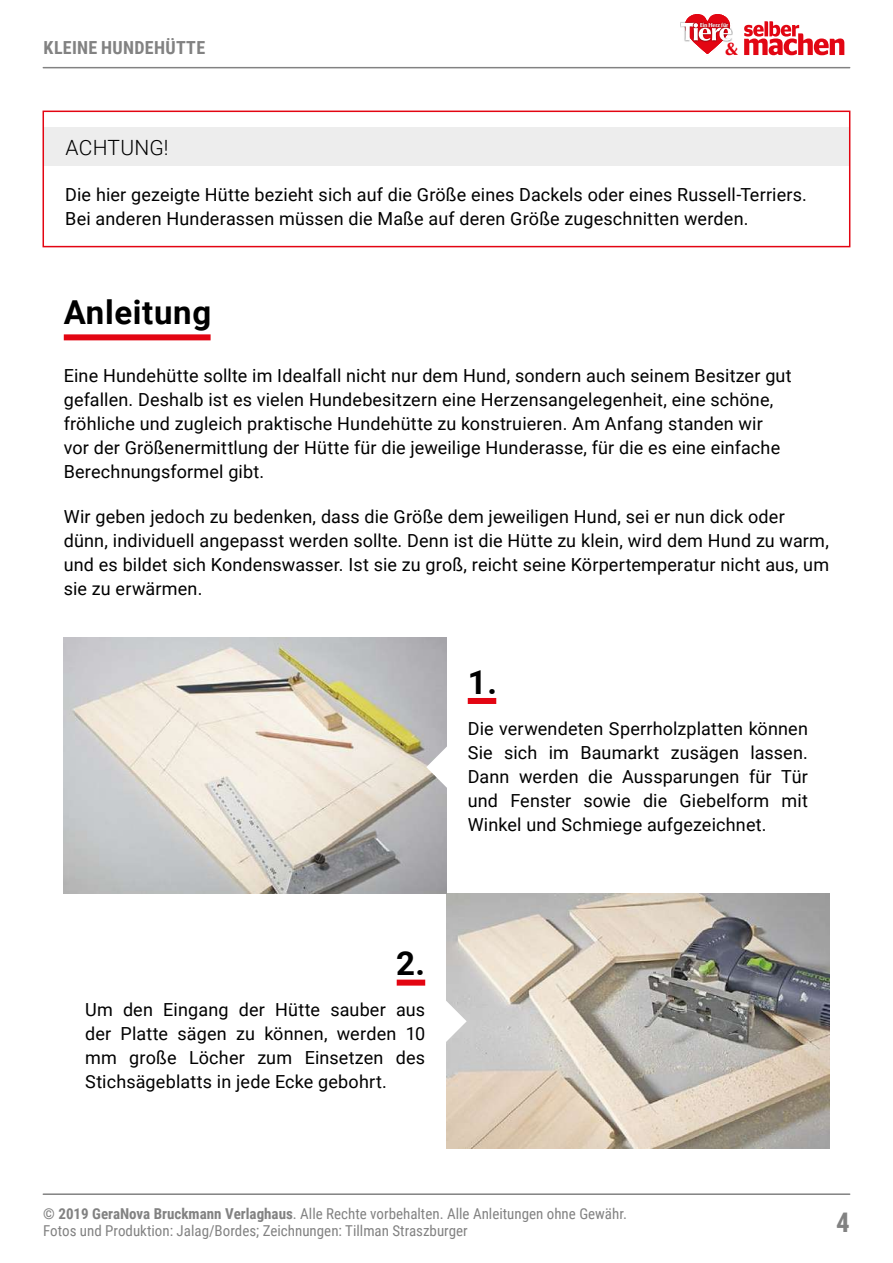
<style>
.page{position:relative;width:893px;height:1263px;background:#fff}
.page>*{position:absolute;margin:0;border:0;box-sizing:border-box;transform-origin:0 0}
.t1{font:700 33px "Roboto";letter-spacing:.02em;color:#000}
.t2{font:700 27px "Roboto Condensed";color:#828282}
.t3{font:300 21px "Roboto";letter-spacing:.01em;color:#000}
.t4{font:18px/24px "Roboto";letter-spacing:.01em;color:#000}
.t5{font:700 18px "Roboto Condensed";letter-spacing:.015em;color:#828282}
.t6{font:900 18px "Optima LT Std";color:#e30512}
.t7{font:15px/16.5px "Roboto Condensed";color:#828282}
.t8{font:900 5.7px "Optima LT Std";letter-spacing:-.03em;color:#fff;scale:.96 1}
.s1{font-weight:700}
</style>
<div class="page">
<div style="left:397px;top:979px;width:28px;height:6px;background:#e30512"></div>
<img style="left:446px;top:894px;width:383px;height:255px">
<svg style="left:446px;top:1000px;width:21px;height:42px"></svg>
<div style="left:468px;top:698px;width:28px;height:6px;background:#e30512"></div>
<img style="left:64px;top:638px;width:382px;height:255px">
<svg style="left:426px;top:746px;width:21px;height:42px"></svg>
<div style="left:64px;top:334px;width:147px;height:6px;background:#e30512"></div>
<svg style="left:42px;top:110px;width:809px;height:138px"></svg>
<hr style="left:43px;top:67px;width:807px;height:1px;background:#828282">
<hr style="left:43px;top:1193px;width:807px;height:2px;background:#828282">
<svg style="left:680px;top:14px;width:52px;height:40px"></svg>
<svg style="left:744px;top:21px;width:100px;height:34px"></svg>
<p class="t5" style="left:44px;top:40px;width:163px">KLEINE HUNDEHÜTTE</p>
<p class="t8" style="left:700px;top:21px;width:31px">Ein Herz für</p>
<p class="t6" style="left:725px;top:39px;width:14px">&amp;</p>
<p class="t3" style="left:66px;top:136px;width:104px">ACHTUNG!</p>
<p class="t4" style="left:65px;top:183px;width:743px">Die hier gezeigte Hütte bezieht sich auf die Größe eines Dackels oder eines Russell-Terriers.<br>Bei anderen Hunderassen müssen die Maße auf deren Größe zugeschnitten werden.</p>
<h1 class="t1" style="left:64px;top:298px;width:149px">Anleitung</h1>
<p class="t4" style="left:64px;top:365px;width:729px">Eine Hundehütte sollte im Idealfall nicht nur dem Hund, sondern auch seinem Besitzer gut gefallen. Deshalb ist es vielen Hundebesitzern eine Herzensangelegenheit, eine schöne, fröhliche und zugleich praktische Hundehütte zu konstruieren. Am Anfang standen wir vor der Größenermittlung der Hütte für die jeweilige Hunderasse, für die es eine einfache Berechnungsformel gibt.</p>
<p class="t4" style="left:64px;top:506px;width:767px">Wir geben jedoch zu bedenken, dass die Größe dem jeweiligen Hund, sei er nun dick oder dünn, individuell angepasst werden sollte. Denn ist die Hütte zu klein, wird dem Hund zu warm, und es bildet sich Kondenswasser. Ist sie zu groß, reicht seine Körpertemperatur nicht aus, um sie zu erwärmen.</p>
<h1 class="t1" style="left:468px;top:668px;width:31px">1.</h1>
<p class="t4" style="left:468px;top:717px;width:342px;text-align:justify">Die verwendeten Sperrholzplatten können Sie sich im Baumarkt zusägen lassen.<br>Dann werden die Aussparungen für Tür und Fenster sowie die Giebelform mit Winkel und Schmiege aufgezeichnet.</p>
<h1 class="t1" style="left:396px;top:949px;width:31px">2.</h1>
<p class="t4" style="left:85px;top:999px;width:342px;text-align:justify">Um den Eingang der Hütte sauber aus der Platte sägen zu können, werden 10 mm große Löcher zum Einsetzen des Stichsägeblatts in jede Ecke gebohrt.</p>
<p class="t7" style="left:43px;top:1207px;width:585px"><span class="s1">© 2019 GeraNova Bruckmann Verlaghaus</span>. Alle Rechte vorbehalten. Alle Anleitungen ohne Gewähr.<br>Fotos und Produktion: Jalag/Bordes; Zeichnungen: Tillman Straszburger</p>
<h2 class="t2" style="left:836px;top:1206px;width:15px">4</h2>
</div>
